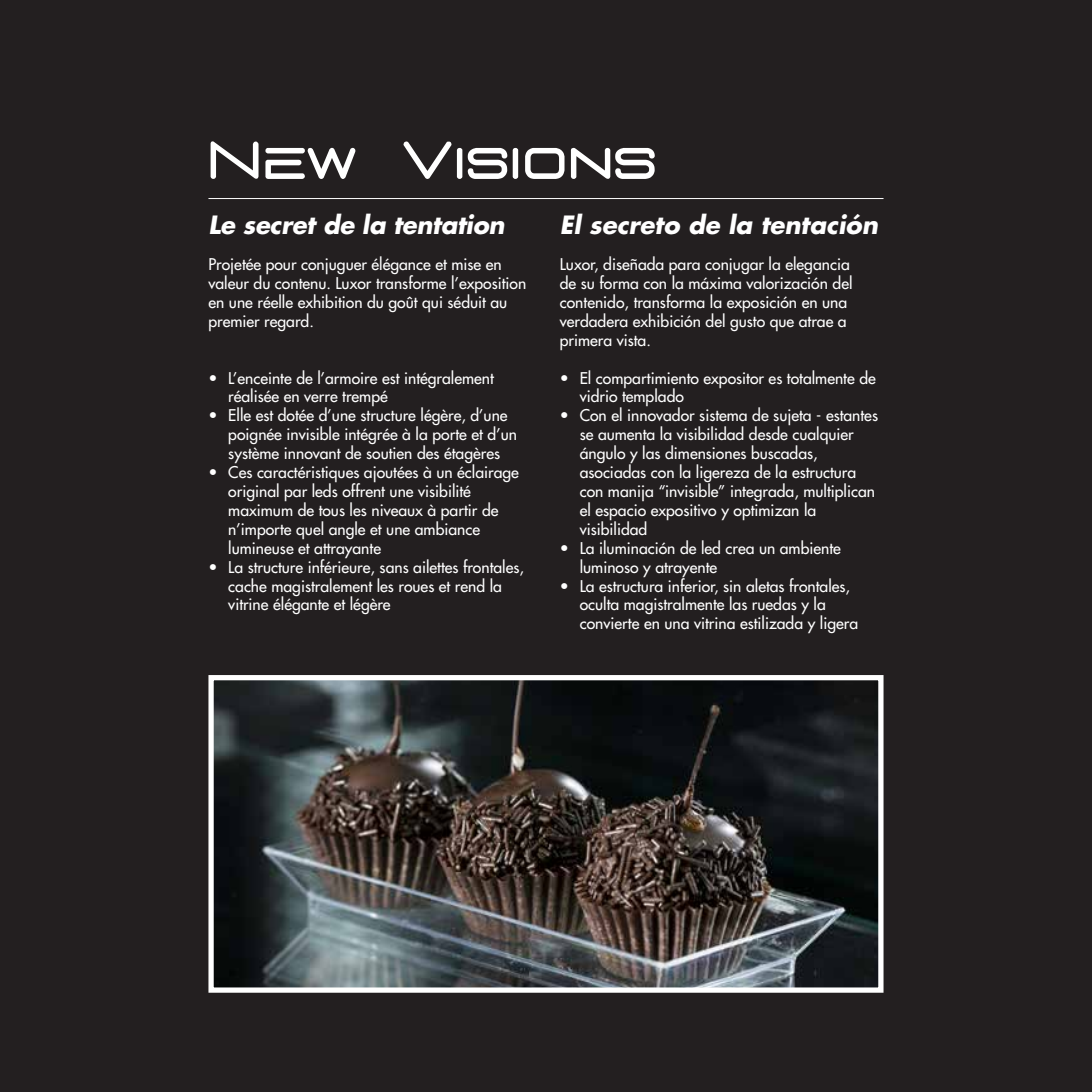
<style>
.page{position:relative;width:1092px;height:1092px;background:#fff}
.page>*{position:absolute;margin:0;border:0;box-sizing:border-box;transform-origin:0 0}
.t1{font:54.25px "D3 Euronism";letter-spacing:.05em;color:#fff}
.t2{font:italic 700 24.5px "Futura Std";color:#fff}
.t3{font:500 15.75px/18.9px "Futura Std";color:#fff}
</style>
<div class="page">
<div style="left:0;top:0;width:1091px;height:1091px;background:#231f20"></div>
<img style="left:214px;top:681px;width:663px;height:305px">
<div style="left:208px;top:675px;width:675px;height:317px;border:5px solid #fff"></div>
<hr style="left:208px;top:198px;width:675px;height:1px;background:#fff">
<p class="t1" style="left:208px;top:141px;width:448px">New Visions</p>
<p class="t2" style="left:208px;top:208px;width:297px">Le secret de la tentation</p>
<p class="t3" style="left:208px;top:255px;width:319px">Projetée pour conjuguer élégance et mise en valeur du contenu. Luxor transforme l’exposition en une réelle exhibition du goût qui séduit au premier regard.</p>
<p class="t3" style="left:228px;top:368px;width:267px;text-indent:-20px">• L’enceinte de l’armoire est intégralement réalisée en verre trempé</p>
<p class="t3" style="left:228px;top:406px;width:290px;text-indent:-20px">• Elle est dotée d’une structure légère, d’une poignée invisible intégrée à la porte et d’un système innovant de soutien des étagères</p>
<p class="t3" style="left:228px;top:463px;width:292px;text-indent:-20px">• Ces caractéristiques ajoutées à un éclairage original par leds offrent une visibilité maximum de tous les niveaux à partir de n’importe quel angle et une ambiance lumineuse et attrayante</p>
<p class="t3" style="left:228px;top:557px;width:297px;text-indent:-20px">• La structure inférieure, sans ailettes frontales, cache magistralement les roues et rend la vitrine élégante et légère</p>
<p class="t2" style="left:560px;top:208px;width:319px">El secreto de la tentación</p>
<p class="t3" style="left:560px;top:255px;width:294px">Luxor, diseñada para conjugar la elegancia de su forma con la máxima valorización del contenido, transforma la exposición en una verdadera exhibición del gusto que atrae a primera vista.</p>
<p class="t3" style="left:579px;top:368px;width:297px;text-indent:-20px">• El compartimiento expositor es totalmente de vidrio templado</p>
<p class="t3" style="left:579px;top:406px;width:300px;text-indent:-20px">• Con el innovador sistema de sujeta - estantes se aumenta la visibilidad desde cualquier ángulo y las dimensiones buscadas, asociadas con la ligereza de la estructura con manija “invisible” integrada, multiplican el espacio expositivo y optimizan la visibilidad</p>
<p class="t3" style="left:579px;top:538px;width:263px;text-indent:-20px">• La iluminación de led crea un ambiente luminoso y atrayente</p>
<p class="t3" style="left:579px;top:576px;width:280px;text-indent:-20px">• La estructura inferior, sin aletas frontales, oculta magistralmente las ruedas y la convierte en una vitrina estilizada y ligera</p>
</div>
